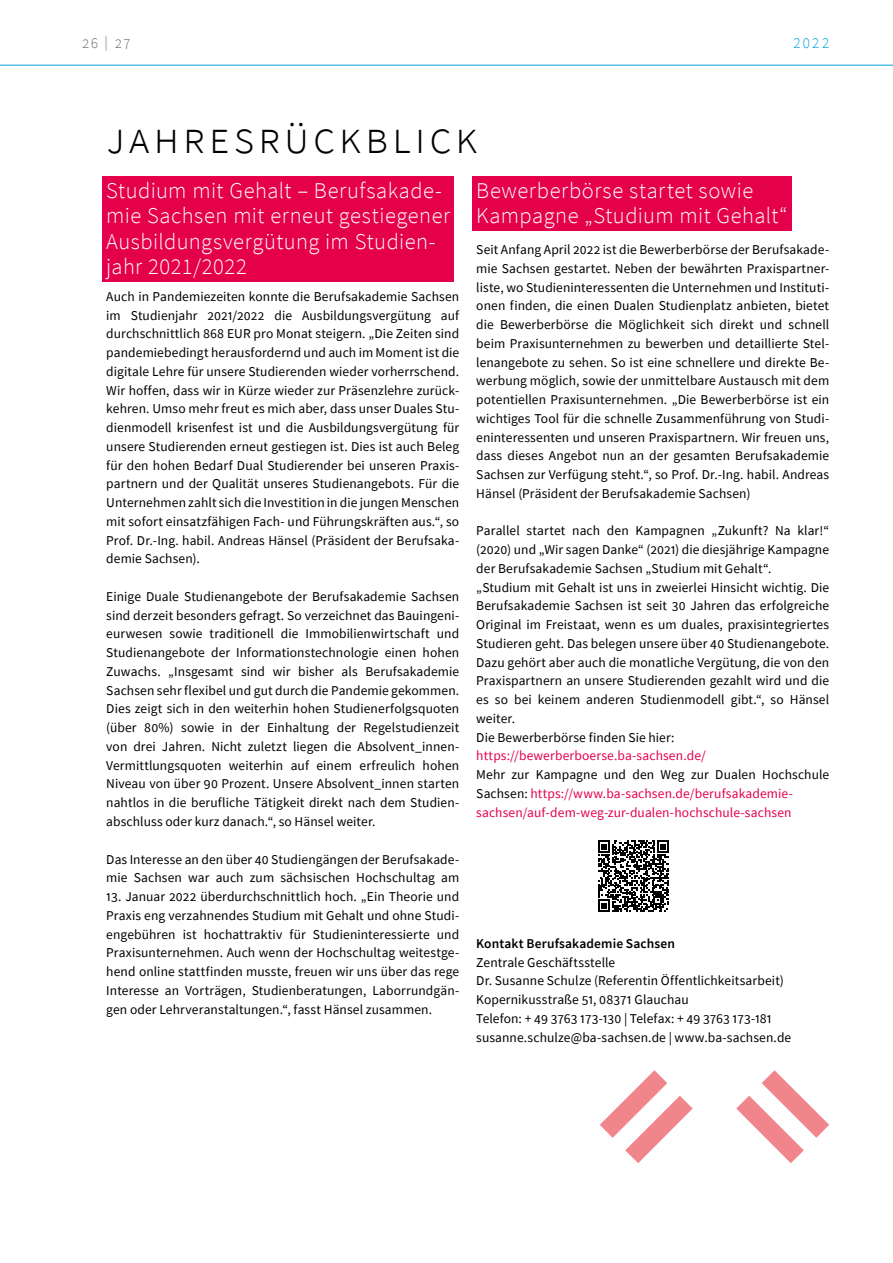
<style>
.page{position:relative;width:893px;height:1263px;background:#fff}
.page>*{position:absolute;margin:0;border:0;box-sizing:border-box;transform-origin:0 0}
.t1{font:300 45px "Source Sans Pro";color:#000}
.t2{font:300 22.5px/25.5px "Source Sans Pro";letter-spacing:.02em;color:#fff}
.t3{font:300 15px "Source Sans Pro";color:#706f6f}
.t4{font:300 15px "Source Sans Pro";color:#009fe3}
.t5{font:13.5px/18.8px "Source Sans Pro";letter-spacing:.005em;color:#000;text-align:justify}
.t6{font:13.5px/18.8px "Source Sans Pro";letter-spacing:.01em;color:#e5004b}
.t7{font:600 13.5px "Source Sans Pro";letter-spacing:.01em;color:#000}
.s1{color:#000}
</style>
<div class="page">
<svg style="left:0;top:64px;width:893px;height:2px;background:#7fcef0"></svg>
<div style="left:102px;top:177px;width:352px;height:105px;background:#e5004b"></div>
<div style="left:472px;top:177px;width:319px;height:54px;background:#e5004b"></div>
<svg style="left:736px;top:1070px;width:93px;height:93px"></svg>
<svg style="left:600px;top:1070px;width:93px;height:93px"></svg>
<svg style="left:598px;top:840px;width:71px;height:71px"></svg>
<p class="t3" style="left:82px;top:34px;width:50px">26 | 27</p>
<p class="t4" style="left:793px;top:34px;width:37px">2022</p>
<h1 class="t1" style="left:107px;top:110px;width:372px">jahresrückblick</h1>
<h2 class="t2" style="left:106px;top:178px;width:345px">Studium mit Gehalt – Berufsakade&shy;mie Sachsen mit erneut gestiegener<br>Ausbildungsvergütung im Studien&shy;jahr 2021/2022</h2>
<p class="t5" style="left:106px;top:287px;width:354px">Auch in Pandemiezeiten konnte die Berufsakademie Sachsen im Studienjahr 2021/2022 die Ausbildungsvergütung auf durchschnittlich 868 EUR pro Monat steigern. „Die Zeiten sind pandemiebedingt herausfordernd und auch im Moment ist die digitale Lehre für unsere Studierenden wieder vorherrschend.<br>Wir hoffen, dass wir in Kürze wieder zur Präsenzlehre zurück&shy;kehren. Umso mehr freut es mich aber, dass unser Duales Stu&shy;dienmodell krisenfest ist und die Ausbildungsvergütung für unsere Studierenden erneut gestiegen ist. Dies ist auch Beleg für den hohen Bedarf Dual Studierender bei unseren Praxis&shy;partnern und der Qualität unseres Studienangebots. Für die Unternehmen zahlt sich die Investition in die jungen Menschen mit sofort einsatzfähigen Fach- und Führungskräften aus.“, so Prof. Dr.-Ing. habil. Andreas Hänsel (Präsident der Berufsaka&shy;demie Sachsen).</p>
<p class="t5" style="left:106px;top:587px;width:354px">Einige Duale Studienangebote der Berufsakademie Sachsen sind derzeit besonders gefragt. So verzeichnet das Bauingeni&shy;eurwesen sowie traditionell die Immobilienwirtschaft und Studienangebote der Informationstechnologie einen hohen Zuwachs. „Insgesamt sind wir bisher als Berufsakademie Sachsen sehr flexibel und gut durch die Pandemie gekommen.<br>Dies zeigt sich in den weiterhin hohen Studienerfolgsquoten (über 80%) sowie in der Einhaltung der Regelstudienzeit von drei Jahren. Nicht zuletzt liegen die Absolvent_innen-Vermittlungsquoten weiterhin auf einem erfreulich hohen Niveau von über 90 Prozent. Unsere Absolvent_innen starten nahtlos in die berufliche Tätigkeit direkt nach dem Studien&shy;abschluss oder kurz danach.“, so Hänsel weiter.</p>
<p class="t5" style="left:106px;top:849px;width:354px">Das Interesse an den über 40 Studiengängen der Berufsakade&shy;mie Sachsen war auch zum sächsischen Hochschultag am</p>
<p class="t5" style="left:106px;top:887px;width:354px">13. Januar 2022 überdurchschnittlich hoch. „Ein Theorie und Praxis eng verzahnendes Studium mit Gehalt und ohne Studi&shy;engebühren ist hochattraktiv für Studieninteressierte und Praxisunternehmen. Auch wenn der Hochschultag weitestge&shy;hend online stattfinden musste, freuen wir uns über das rege Interesse an Vorträgen, Studienberatungen, Laborrundgän&shy;gen oder Lehrveranstaltungen.“, fasst Hänsel zusammen.</p>
<h2 class="t2" style="left:476px;top:178px;width:313px">Bewerberbörse startet sowie<br>Kampagne „Studium mit Gehalt“</h2>
<p class="t5" style="left:476px;top:240px;width:354px">Seit Anfang April 2022 ist die Bewerberbörse der Berufsakade&shy;mie Sachsen gestartet. Neben der bewährten Praxispartner&shy;liste, wo Studieninteressenten die Unternehmen und Instituti&shy;onen finden, die einen Dualen Studienplatz anbieten, bietet die Bewerberbörse die Möglichkeit sich direkt und schnell beim Praxisunternehmen zu bewerben und detaillierte Stel&shy;lenangebote zu sehen. So ist eine schnellere und direkte Be&shy;werbung möglich, sowie der unmittelbare Austausch mit dem potentiellen Praxisunternehmen. „Die Bewerberbörse ist ein wichtiges Tool für die schnelle Zusammenführung von Studi&shy;eninteressenten und unseren Praxispartnern. Wir freuen uns, dass dieses Angebot nun an der gesamten Berufsakademie Sachsen zur Verfügung steht.“, so Prof. Dr.-Ing. habil. Andreas Hänsel (Präsident der Berufsakademie Sachsen)</p>
<p class="t5" style="left:476px;top:521px;width:354px;text-align:left">Parallel startet nach den Kampagnen „Zukunft? Na klar!“ (2020) und „Wir sagen Danke“ (2021) die diesjährige Kampagne der Berufsakademie Sachsen „Studium mit Gehalt“. „Studium mit Gehalt ist uns in zweierlei Hinsicht wichtig. Die Berufsakademie Sachsen ist seit 30 Jahren das erfolgreiche Original im Freistaat, wenn es um duales, praxisintegriertes Studieren geht. Das belegen unsere über 40 Studienangebote.<br>Dazu gehört aber auch die monatliche Vergütung, die von den Praxispartnern an unsere Studierenden gezahlt wird und die es so bei keinem anderen Studienmodell gibt.“, so Hänsel weiter.<br>Die Bewerberbörse finden Sie hier:</p>
<p class="t6" style="left:476px;top:746px;width:231px">https://bewerberboerse.ba-sachsen.de/</p>
<p class="t6" style="left:476px;top:765px;width:354px"><span class="s1">Mehr zur Kampagne und den Weg zur Dualen Hochschule<br>Sachsen:</span> https://www.ba-sachsen.de/berufsakademie&shy;sachsen/auf-dem-weg-zur-dualen-hochschule-sachsen</p>
<p class="t7" style="left:476px;top:934px;width:200px">Kontakt Berufsakademie Sachsen</p>
<p class="t5" style="left:476px;top:953px;width:317px;text-align:left">Zentrale Geschäftsstelle<br>Dr. Susanne Schulze (Referentin Öffentlichkeitsarbeit)<br>Kopernikusstraße 51, 08371 Glauchau<br>Telefon: + 49 3763 173-130 | Telefax: + 49 3763 173-181 susanne.schulze@ba-sachsen.de | www.ba-sachsen.de</p>
</div>
